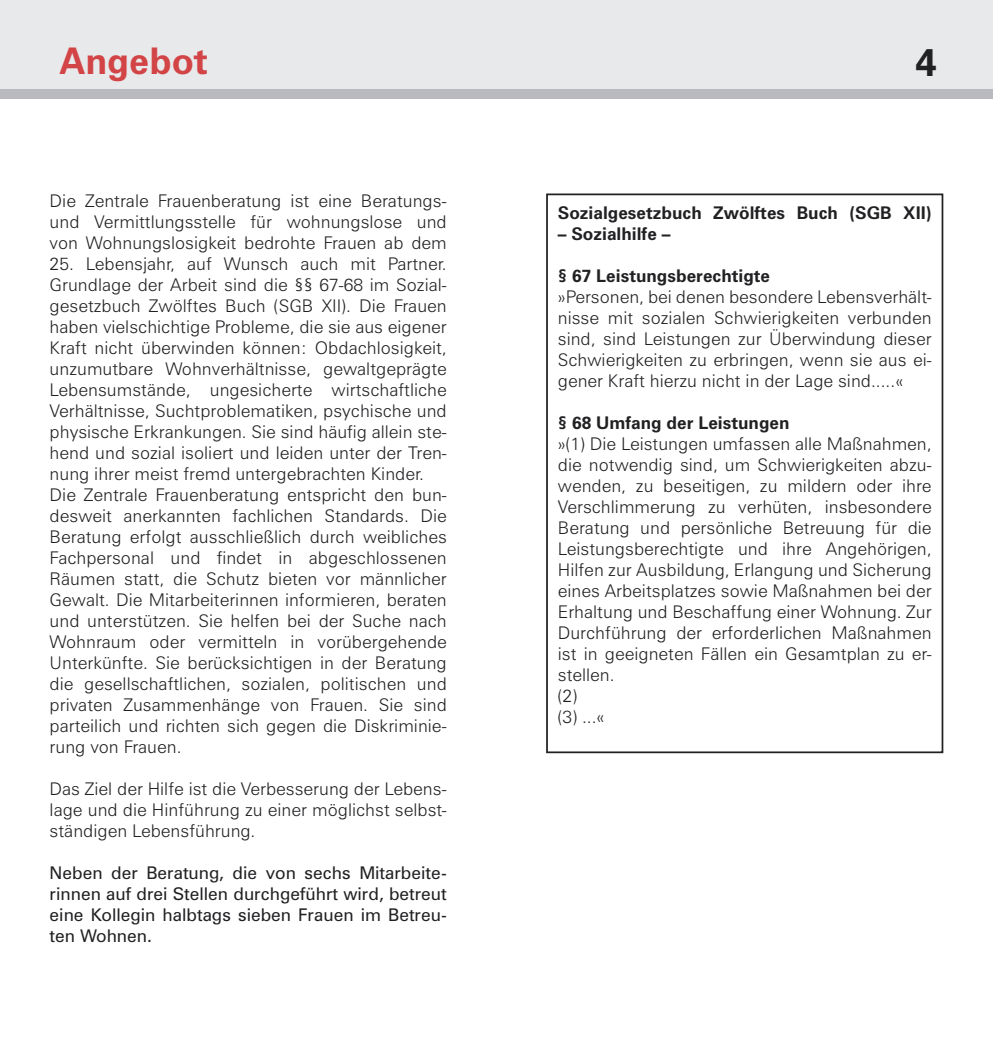
<style>
.page{position:relative;width:993px;height:1042px;background:#fff}
.page>*{position:absolute;margin:0;border:0;box-sizing:border-box;transform-origin:0 0}
.Textkästen{font:700 38.5px "Zurich BT";color:#212124}
.Spaltenüberschrift{font:700 36.75px "Zurich BT";color:#d24446}
.Textkörper{font:300 17.5px/21px "Zurich BT";color:#212124;text-align:justify}
.Textkörper-2{font:17.5px/21px "Zurich BT";color:#212124;text-align:justify}
.Textkörper-3{font:700 17.5px "Zurich BT";color:#212124}
</style>
<div class="page">
<div style="left:0;top:0;width:992px;height:89px;background:#e8e9eb"></div>
<div style="left:0;top:89px;width:992px;height:10px;background:#b8babf"></div>
<div style="left:546px;top:193px;width:397px;height:560px;border:2px solid #212124"></div>
<p class="Spaltenüberschrift" style="left:60px;top:39px;width:150px">Angebot</p>
<p class="Textkörper" style="left:50px;top:190px;width:398px">Die Zentrale Frauenberatung ist eine Beratungs&shy;und Vermittlungsstelle für wohnungslose und von Wohnungslosigkeit bedrohte Frauen ab dem</p>
<p class="Textkörper" style="left:50px;top:253px;width:398px">25. Lebensjahr, auf Wunsch auch mit Partner.<br>Grundlage der Arbeit sind die §§ 67-68 im Sozial&shy;gesetzbuch Zwölftes Buch (SGB XII). Die Frauen haben vielschichtige Probleme, die sie aus eigener Kraft nicht überwinden können: Obdachlosigkeit, unzumutbare Wohnverhältnisse, gewaltgeprägte Lebensumstände, ungesicherte wirtschaftliche Verhältnisse, Suchtproblematiken, psychische und physische Erkrankungen. Sie sind häufig allein ste&shy;hend und sozial isoliert und leiden unter der Tren&shy;nung ihrer meist fremd untergebrachten Kinder.</p>
<p class="Textkörper" style="left:50px;top:484px;width:398px">Die Zentrale Frauenberatung entspricht den bun&shy;desweit anerkannten fachlichen Standards. Die Beratung erfolgt ausschließlich durch weibliches Fachpersonal und findet in abgeschlossenen Räumen statt, die Schutz bieten vor männlicher Gewalt. Die Mitarbeiterinnen informieren, beraten und unterstützen. Sie helfen bei der Suche nach Wohnraum oder vermitteln in vorübergehende Unterkünfte. Sie berücksichtigen in der Beratung die gesellschaftlichen, sozialen, politischen und privaten Zusammenhänge von Frauen. Sie sind parteilich und richten sich gegen die Diskriminie&shy;rung von Frauen.</p>
<p class="Textkörper" style="left:50px;top:778px;width:398px">Das Ziel der Hilfe ist die Verbesserung der Lebens&shy;lage und die Hinführung zu einer möglichst selbst&shy;ständigen Lebensführung.</p>
<p class="Textkörper-2" style="left:50px;top:862px;width:398px">Neben der Beratung, die von sechs Mitarbeite&shy;rinnen auf drei Stellen durchgeführt wird, betreut eine Kollegin halbtags sieben Frauen im Betreu&shy;ten Wohnen.</p>
<p class="Textkästen" style="left:915px;top:39px;width:23px">4</p>
<p class="Textkörper-3" style="left:557px;top:202px;width:375px">Sozialgesetzbuch Zwölftes Buch (SGB XII)</p>
<p class="Textkörper-3" style="left:557px;top:223px;width:114px">– Sozialhilfe –</p>
<p class="Textkörper-3" style="left:557px;top:265px;width:214px">§ 67 Leistungsberechtigte</p>
<p class="Textkörper" style="left:557px;top:286px;width:375px">»Personen, bei denen besondere Lebensverhält&shy;nisse mit sozialen Schwierigkeiten verbunden sind, sind Leistungen zur Überwindung dieser Schwierigkeiten zu erbringen, wenn sie aus ei&shy;gener Kraft hierzu nicht in der Lage sind.....«</p>
<p class="Textkörper-3" style="left:557px;top:412px;width:233px">§ 68 Umfang der Leistungen</p>
<p class="Textkörper" style="left:557px;top:433px;width:375px">»(1) Die Leistungen umfassen alle Maßnahmen, die notwendig sind, um Schwierigkeiten abzu&shy;wenden, zu beseitigen, zu mildern oder ihre Verschlimmerung zu verhüten, insbesondere Beratung und persönliche Betreuung für die Leistungsberechtigte und ihre Angehörigen, Hilfen zur Ausbildung, Erlangung und Sicherung eines Arbeitsplatzes sowie Maßnahmen bei der Erhaltung und Beschaffung einer Wohnung. Zur Durchführung der erforderlichen Maßnahmen ist in geeigneten Fällen ein Gesamtplan zu er&shy;stellen.</p>
<p class="Textkörper" style="left:557px;top:685px;width:21px">(2)</p>
<p class="Textkörper" style="left:557px;top:706px;width:48px">(3) ...«</p>
</div>
